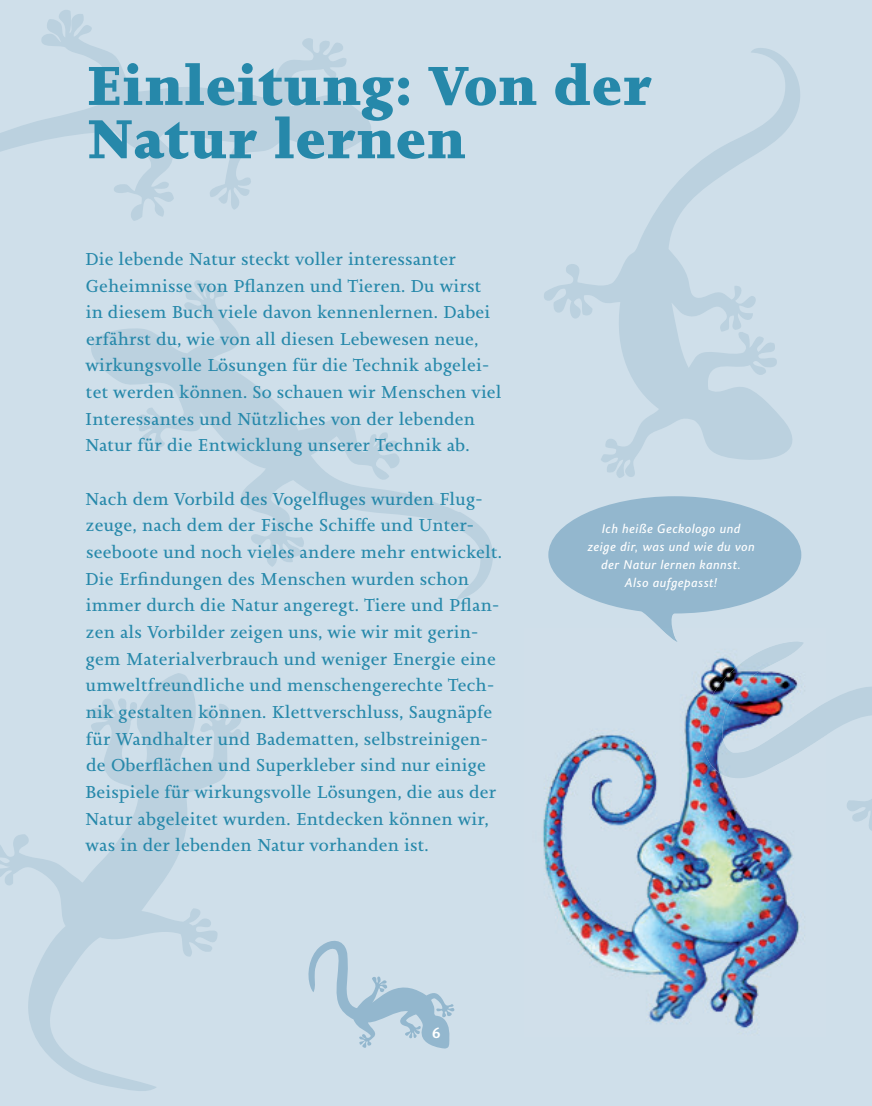
<style>
.page{position:relative;width:872px;height:1106px;background:#fff}
.page>*{position:absolute;margin:0;border:0;box-sizing:border-box;transform-origin:0 0}
.t1{font:900 57px/53.2px "Joanna Nova";letter-spacing:.01em;color:#2688aa}
.t2{font:18px/26.7px "Joanna Nova";letter-spacing:.01em;color:#2688aa}
.t3{font:700 15px "Joanna Sans Nova";color:#fff}
.t4{font:italic 12.75px/18px "Joanna Sans Nova";letter-spacing:.035em;color:#fff;text-align:center}
</style>
<div class="page">
<div style="left:0;top:0;width:872px;height:1105px;background:#cfdfea"></div>
<svg style="left:0;top:673px;width:242px;height:418px"></svg>
<svg style="left:826px;top:687px;width:46px;height:144px"></svg>
<svg style="left:91px;top:280px;width:402px;height:319px"></svg>
<svg style="left:544px;top:48px;width:256px;height:430px"></svg>
<svg style="left:0;top:10px;width:371px;height:211px"></svg>
<svg style="left:308px;top:941px;width:147px;height:108px"></svg>
<svg style="left:548px;top:496px;width:253px;height:132px"></svg>
<img style="left:543px;top:641px;width:257px;height:388px">
<img style="left:697px;top:641px;width:129px;height:137px">
<img style="left:660px;top:628px;width:17px;height:13px">
<h1 class="t1" style="left:86px;top:59px;width:568px">Einleitung: Von der<br>Natur lernen</h1>
<p class="t2" style="left:85px;top:245px;width:418px">Die lebende Natur steckt voller interessanter Geheimnisse von Pflanzen und Tieren. Du wirst in diesem Buch viele davon kennenlernen. Dabei erfährst du, wie von all diesen Lebewesen neue, wirkungsvolle Lösungen für die Technik abgelei&shy;tet werden können. So schauen wir Menschen viel Interessantes und Nützliches von der lebenden Natur für die Entwicklung unserer Technik ab.</p>
<p class="t2" style="left:85px;top:485px;width:419px">Nach dem Vorbild des Vogelfluges wurden Flug&shy;zeuge, nach dem der Fische Schiffe und Unter&shy;seeboote und noch vieles andere mehr entwickelt.<br>Die Erfindungen des Menschen wurden schon immer durch die Natur angeregt. Tiere und Pflan&shy;zen als Vorbilder zeigen uns, wie wir mit gerin&shy;gem Materialverbrauch und weniger Energie eine umweltfreundliche und menschengerechte Tech&shy;nik gestalten können. Klettverschluss, Saugnäpfe für Wandhalter und Badematten, selbstreinigen&shy;de Oberflächen und Superkleber sind nur einige Beispiele für wirkungsvolle Lösungen, die aus der Natur abgeleitet wurden. Entdecken können wir, was in der lebenden Natur vorhanden ist.</p>
<p class="t3" style="left:432px;top:1021px;width:10px">6</p>
<p class="t4" style="left:587px;top:519px;width:169px">Ich heiße Geckologo und zeige dir, was und wie du von der Natur lernen kannst.<br>Also aufgepasst!</p>
</div>
